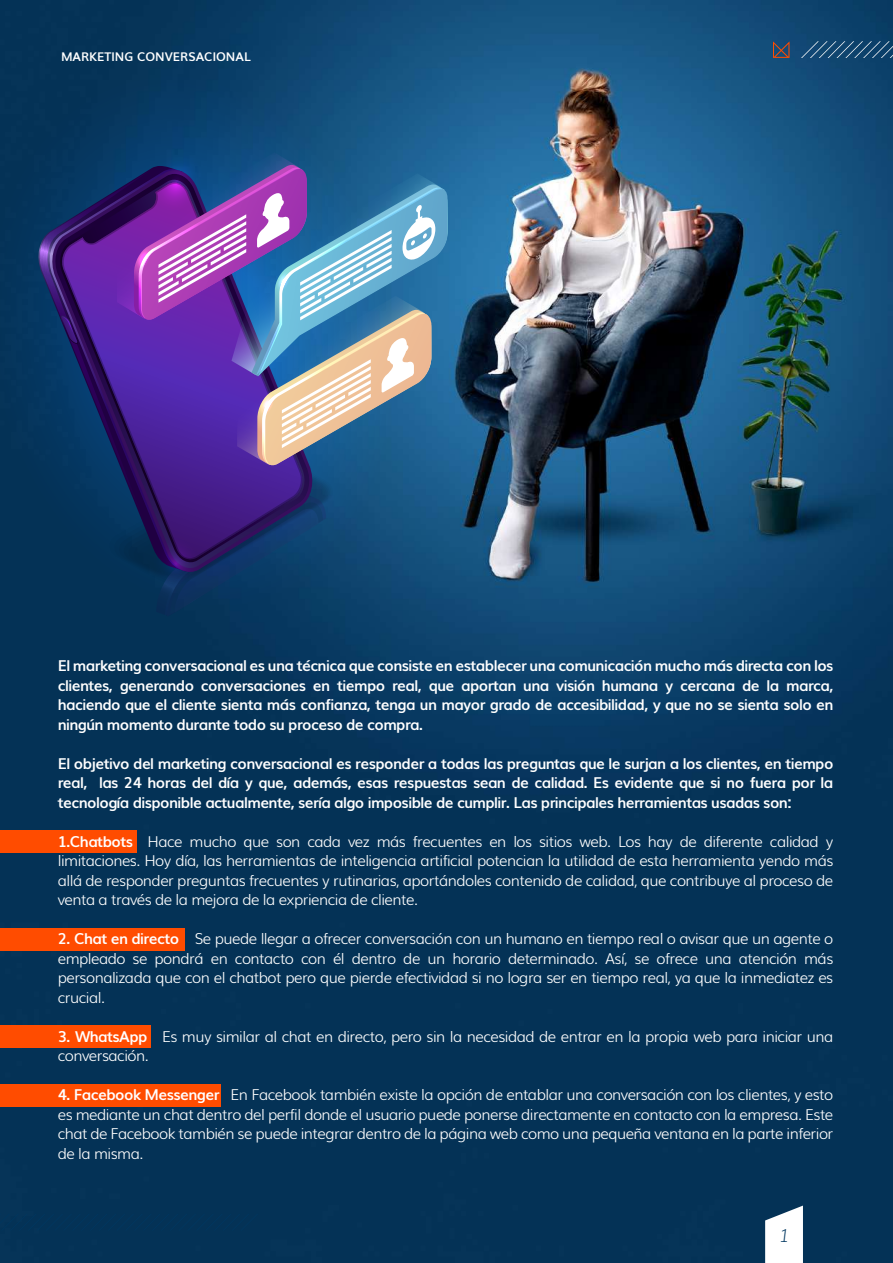
<style>
.page{position:relative;width:893px;height:1263px;background:#fff}
.page>*{position:absolute;margin:0;border:0;box-sizing:border-box;transform-origin:0 0}
.t1{font:italic 200 18px "Muli";color:#013760}
.t2{font:300 15px/19.5px "Muli";letter-spacing:-.035em;color:#fff;text-align:justify}
.t3{font:700 15px/19.5px "Muli";letter-spacing:-.035em;color:#fff;text-align:justify}
.t4{font:700 12px "Muli";color:#fff}
.s1{font-weight:700}
</style>
<div class="page">
<img style="left:0;top:0;width:893px;height:1263px">
<svg style="left:765px;top:1205px;width:38px;height:58px"></svg>
<div style="left:0;top:1214px;width:258px;height:16px;background:#043256"></div>
<svg style="left:773px;top:41px;width:16px;height:17px"></svg>
<svg style="left:801px;top:41px;width:92px;height:17px;background:#27567c"></svg>
<div style="left:0;top:830px;width:136px;height:23px;background:#ff4c00"></div>
<div style="left:0;top:928px;width:184px;height:22px;background:#ff4c00"></div>
<div style="left:0;top:1025px;width:150px;height:23px;background:#ff4c00"></div>
<div style="left:0;top:1084px;width:221px;height:23px;background:#ff4c00"></div>
<svg style="left:0;top:68px;width:398px;height:545px;background:#083b64"></svg>
<svg style="left:40px;top:147px;width:408px;height:470px;background:#45518f"></svg>
<p class="t4" style="left:61px;top:47px;width:191px">MARKETING CONVERSACIONAL</p>
<p class="t3" style="left:58px;top:655px;width:777px">El marketing conversacional es una técnica que consiste en establecer una comunicación mucho más directa con los clientes, generando conversaciones en tiempo real, que aportan una visión humana y cercana de la marca, haciendo que el cliente sienta más confianza, tenga un mayor grado de accesibilidad, y que no se sienta solo en ningún momento durante todo su proceso de compra.</p>
<p class="t3" style="left:58px;top:753px;width:777px">El objetivo del marketing conversacional es responder a todas las preguntas que le surjan a los clientes, en tiempo real, las 24 horas del día y que, además, esas respuestas sean de calidad. Es evidente que si no fuera por la tecnología disponible actualmente, sería algo imposible de cumplir. Las principales herramientas usadas son:</p>
<p class="t2" style="left:58px;top:831px;width:777px"><span class="s1">1.Chatbots</span> Hace mucho que son cada vez más frecuentes en los sitios web. Los hay de diferente calidad y limitaciones. Hoy día, las herramientas de inteligencia artificial potencian la utilidad de esta herramienta yendo más allá de responder preguntas frecuentes y rutinarias, aportándoles contenido de calidad, que contribuye al proceso de venta a través de la mejora de la expriencia de cliente.</p>
<p class="t2" style="left:58px;top:928px;width:777px"><span class="s1">2. Chat en directo</span> Se puede llegar a ofrecer conversación con un humano en tiempo real o avisar que un agente o empleado se pondrá en contacto con él dentro de un horario determinado. Así, se ofrece una atención más personalizada que con el chatbot pero que pierde efectividad si no logra ser en tiempo real, ya que la inmediatez es crucial.</p>
<p class="t2" style="left:58px;top:1026px;width:777px"><span class="s1">3. WhatsApp</span> Es muy similar al chat en directo, pero sin la necesidad de entrar en la propia web para iniciar una conversación.</p>
<p class="t2" style="left:58px;top:1084px;width:777px"><span class="s1">4. Facebook Messenger</span> En Facebook también existe la opción de entablar una conversación con los clientes, y esto es mediante un chat dentro del perfil donde el usuario puede ponerse directamente en contacto con la empresa. Este chat de Facebook también se puede integrar dentro de la página web como una pequeña ventana en la parte inferior de la misma.</p>
<p class="t1" style="left:779px;top:1221px;width:12px">1</p>
</div>
